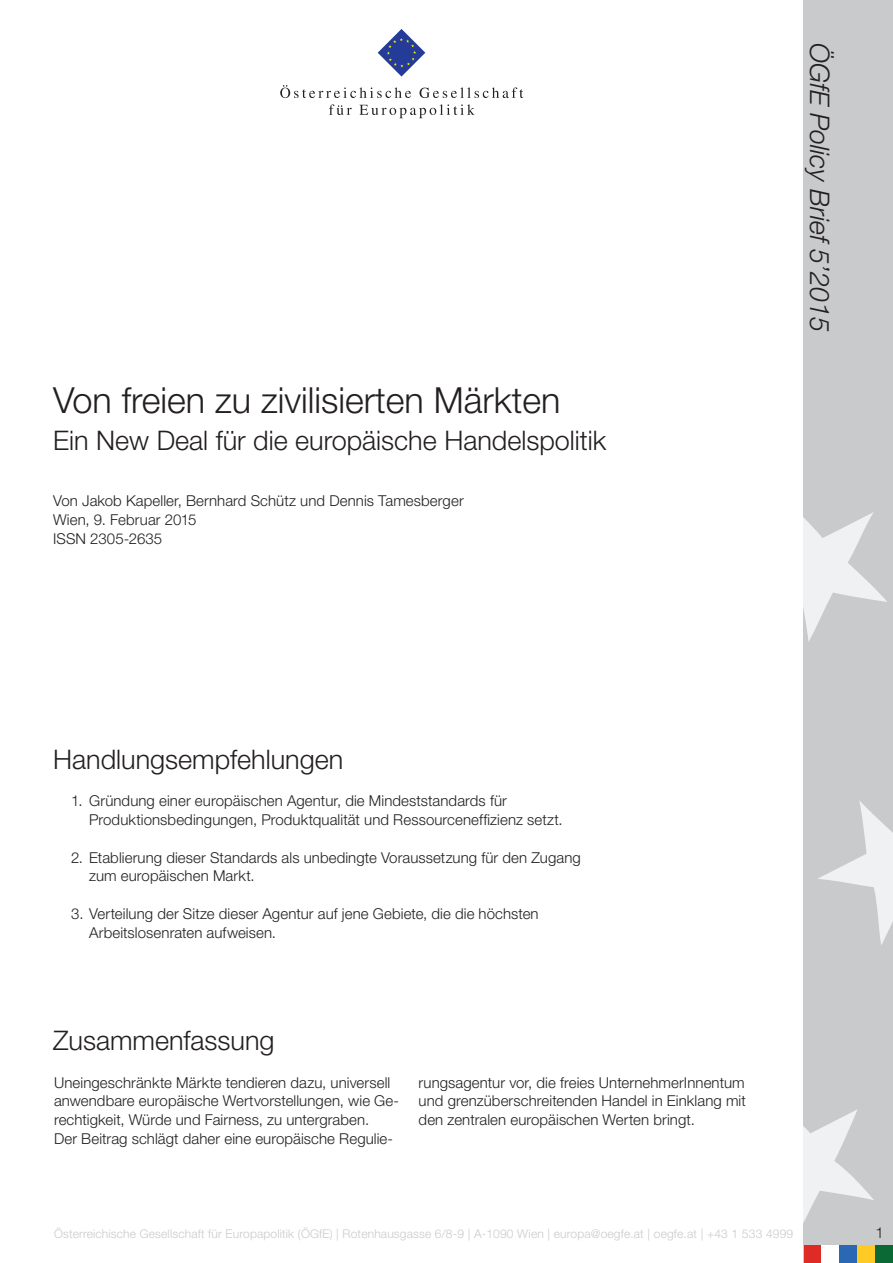
<style>
.page{position:relative;width:893px;height:1263px;background:#fff}
.page>*{position:absolute;margin:0;border:0;box-sizing:border-box;transform-origin:0 0}
.t1{font:300 36px "Helvetica Neue LT Std";color:#231f20}
.Untertitel{font:300 27px "Helvetica Neue LT Std";color:#231f20}
.t2{font:italic 300 27px "Helvetica Neue LT Std";color:#231f20}
.Standard_Paragraph{font:300 15px/18.8px "Helvetica Neue LT Std";letter-spacing:.005em;color:#231f20}
.t3{font:300 12px "Helvetica Neue LT Std";letter-spacing:.015em;color:#c9cacc}
</style>
<div class="page">
<div style="left:804px;top:0;width:89px;height:1263px;background:#c9cacc"></div>
<svg style="left:804px;top:512px;width:83px;height:130px"></svg>
<svg style="left:818px;top:801px;width:75px;height:144px"></svg>
<svg style="left:804px;top:1110px;width:70px;height:111px"></svg>
<svg style="left:378px;top:29px;width:47px;height:48px"></svg>
<svg style="left:280px;top:85px;width:131px;height:13px"></svg>
<svg style="left:420px;top:87px;width:103px;height:11px"></svg>
<svg style="left:329px;top:104px;width:23px;height:11px"></svg>
<svg style="left:359px;top:104px;width:116px;height:14px"></svg>
<div style="left:857px;top:1245px;width:18px;height:18px;background:#fecb26"></div>
<div style="left:839px;top:1245px;width:18px;height:18px;background:#2b68b3"></div>
<div style="left:804px;top:1245px;width:17px;height:18px;background:#de2b26"></div>
<div style="left:875px;top:1245px;width:18px;height:18px;background:#0b6936"></div>
<div style="left:821px;top:1245px;width:18px;height:18px;background:#fff"></div>
<p class="t1" style="left:53px;top:378px;width:509px">Von freien zu zivilisierten Märkten</p>
<p class="Untertitel" style="left:53px;top:424px;width:555px">Ein New Deal für die europäische Handelspolitik</p>
<p class="Standard_Paragraph" style="left:53px;top:491px;width:412px">Von Jakob Kapeller, Bernhard Schütz und Dennis Tamesberger</p>
<p class="Standard_Paragraph" style="left:53px;top:510px;width:145px">Wien, 9. Februar 2015</p>
<p class="Standard_Paragraph" style="left:53px;top:529px;width:111px">ISSN 2305-2635</p>
<h2 class="t2" style="left:836px;top:43px;width:290px;rotate:90deg">ÖGfE Policy Brief 5’2015</h2>
<p class="Untertitel" style="left:53px;top:743px;width:292px">Handlungsempfehlungen</p>
<p class="Standard_Paragraph" style="left:89px;top:791px;width:475px;text-indent:-18px">1. Gründung einer europäischen Agentur, die Mindeststandards für<br>Produktionsbedingungen, Produktqualität und Ressourceneffizienz setzt.</p>
<p class="Standard_Paragraph" style="left:89px;top:847px;width:493px;text-indent:-18px">2. Etablierung dieser Standards als unbedingte Voraussetzung für den Zugang zum europäischen Markt.</p>
<p class="Standard_Paragraph" style="left:89px;top:904px;width:451px;text-indent:-18px">3. Verteilung der Sitze dieser Agentur auf jene Gebiete, die die höchsten<br>Arbeitslosenraten aufweisen.</p>
<p class="Untertitel" style="left:53px;top:1024px;width:223px">Zusammenfassung</p>
<p class="Standard_Paragraph" style="left:54px;top:1072px;width:347px">Uneingeschränkte Märkte tendieren dazu, universell anwendbare europäische Wertvorstellungen, wie Ge&shy;rechtigkeit, Würde und Fairness, zu untergraben.<br>Der Beitrag schlägt daher eine europäische Regulie-</p>
<p class="Standard_Paragraph" style="left:419px;top:1072px;width:329px;text-align:justify">rungsagentur vor, die freies UnternehmerInnentum und grenzüberschreitenden Handel in Einklang mit den zentralen europäischen Werten bringt.</p>
<p class="t3" style="left:54px;top:1226px;width:741px">Österreichische Gesellschaft für Europapolitik (ÖGfE) | Rotenhausgasse 6/8-9 | A-1090 Wien | europa@oegfe.at | oegfe.at | +43 1 533 4999</p>
<p class="Standard_Paragraph" style="left:875px;top:1222px;width:10px">1</p>
</div>
